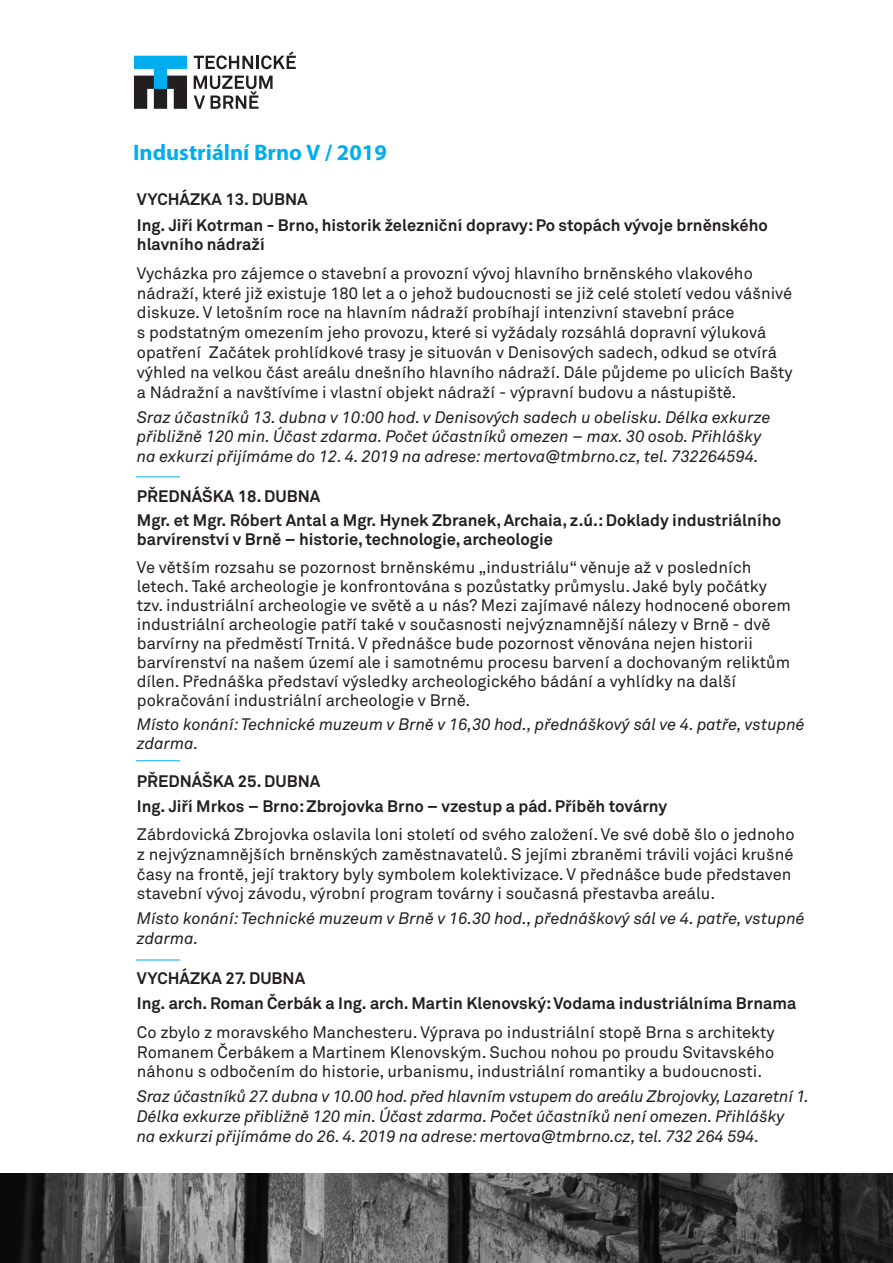
<style>
.page{position:relative;width:893px;height:1263px;background:#fff}
.page>*{position:absolute;margin:0;border:0;box-sizing:border-box;transform-origin:0 0}
.t1{font:700 22.5px "Myriad Pro";color:#00aeef}
.Normal__Web{font:16.5px/19.8px "Akkurat Pro";color:#231f20}
.Normal__Web-2{font:italic 16.5px/19.8px "Akkurat Pro";color:#231f20}
.Normal__Web-3{font:700 16.5px/19.8px "Akkurat Pro";color:#231f20}
</style>
<div class="page">
<svg style="left:194px;top:51px;width:102px;height:18px"></svg>
<svg style="left:194px;top:76px;width:79px;height:33px"></svg>
<svg style="left:134px;top:56px;width:53px;height:53px"></svg>
<hr style="left:136px;top:476px;width:44px;height:1px;background:#00aeef">
<hr style="left:136px;top:760px;width:44px;height:1px;background:#00aeef">
<hr style="left:136px;top:959px;width:44px;height:1px;background:#00aeef">
<img style="left:0;top:1174px;width:893px;height:89px">
<p class="t1" style="left:133px;top:137px;width:255px">Industriální Brno V / 2019</p>
<p class="Normal__Web-3" style="left:137px;top:190px;width:172px">VYCHÁZKA 13. DUBNA</p>
<p class="Normal__Web-3" style="left:137px;top:215px;width:632px">Ing. Jiří Kotrman - Brno, historik železniční dopravy: Po stopách vývoje brněnského hlavního nádraží</p>
<p class="Normal__Web" style="left:137px;top:264px;width:657px">Vycházka pro zájemce o stavební a provozní vývoj hlavního brněnského vlakového nádraží, které již existuje 180 let a o jehož budoucnosti se již celé století vedou vášnivé diskuze. V letošním roce na hlavním nádraží probíhají intenzivní stavební práce<br>s podstatným omezením jeho provozu, které si vyžádaly rozsáhlá dopravní výluková opatření Začátek prohlídkové trasy je situován v Denisových sadech, odkud se otvírá výhled na velkou část areálu dnešního hlavního nádraží. Dále půjdeme po ulicích Bašty a Nádražní a navštívíme i vlastní objekt nádraží - výpravní budovu a nástupiště.</p>
<p class="Normal__Web-2" style="left:137px;top:407px;width:635px">Sraz účastníků 13. dubna v 10:00 hod. v Denisových sadech u obelisku. Délka exkurze přibližně 120 min. Účast zdarma. Počet účastníků omezen – max. 30 osob. Přihlášky na exkurzi přijímáme do 12. 4. 2019 na adrese: mertova@tmbrno.cz, tel. 732264594.</p>
<p class="Normal__Web-3" style="left:137px;top:486px;width:185px">PŘEDNÁŠKA 18. DUBNA</p>
<p class="Normal__Web-3" style="left:137px;top:511px;width:646px;line-height:19px">Mgr. et Mgr. Róbert Antal a Mgr. Hynek Zbranek, Archaia, z.ú.: Doklady industriálního barvírenství v Brně – historie, technologie, archeologie</p>
<p class="Normal__Web" style="left:137px;top:558px;width:655px;line-height:18.9px">Ve větším rozsahu se pozornost brněnskému „industriálu“ věnuje až v posledních letech. Také archeologie je konfrontována s pozůstatky průmyslu. Jaké byly počátky tzv. industriální archeologie ve světě a u nás? Mezi zajímavé nálezy hodnocené oborem industriální archeologie patří také v současnosti nejvýznamnější nálezy v Brně - dvě barvírny na předměstí Trnitá. V přednášce bude pozornost věnována nejen historii barvírenství na našem území ale i samotnému procesu barvení a dochovaným reliktům dílen. Přednáška představí výsledky archeologického bádání a vyhlídky na další pokračování industriální archeologie v Brně.</p>
<p class="Normal__Web-2" style="left:137px;top:715px;width:669px;line-height:18.9px">Místo konání: Technické muzeum v Brně v 16,30 hod., přednáškový sál ve 4. patře, vstupné zdarma.</p>
<p class="Normal__Web-3" style="left:137px;top:771px;width:185px">PŘEDNÁŠKA 25. DUBNA</p>
<p class="Normal__Web-3" style="left:137px;top:796px;width:532px">Ing. Jiří Mrkos – Brno: Zbrojovka Brno – vzestup a pád. Příběh továrny</p>
<p class="Normal__Web" style="left:137px;top:825px;width:659px">Zábrdovická Zbrojovka oslavila loni století od svého založení. Ve své době šlo o jednoho z nejvýznamnějších brněnských zaměstnavatelů. S jejími zbraněmi trávili vojáci krušné časy na frontě, její traktory byly symbolem kolektivizace. V přednášce bude představen stavební vývoj závodu, výrobní program továrny i současná přestavba areálu.</p>
<p class="Normal__Web-2" style="left:137px;top:909px;width:669px">Místo konání: Technické muzeum v Brně v 16.30 hod., přednáškový sál ve 4. patře, vstupné zdarma.</p>
<p class="Normal__Web-3" style="left:137px;top:968px;width:170px">VYCHÁZKA 27. DUBNA</p>
<p class="Normal__Web-3" style="left:137px;top:993px;width:661px">Ing. arch. Roman Čerbák a Ing. arch. Martin Klenovský: Vodama industriálníma Brnama</p>
<p class="Normal__Web" style="left:137px;top:1023px;width:639px;text-align:justify">Co zbylo z moravského Manchesteru. Výprava po industriální stopě Brna s architekty Romanem Čerbákem a Martinem Klenovským. Suchou nohou po proudu Svitavského náhonu s odbočením do historie, urbanismu, industriální romantiky a budoucnosti.</p>
<p class="Normal__Web-2" style="left:137px;top:1087px;width:674px">Sraz účastníků 27. dubna v 10.00 hod. před hlavním vstupem do areálu Zbrojovky, Lazaretní 1.<br>Délka exkurze přibližně 120 min. Účast zdarma. Počet účastníků není omezen. Přihlášky</p>
<p class="Normal__Web-2" style="left:137px;top:1127px;width:624px">na exkurzi přijímáme do 26. 4. 2019 na adrese: mertova@tmbrno.cz, tel. 732 264 594.</p>
</div>
